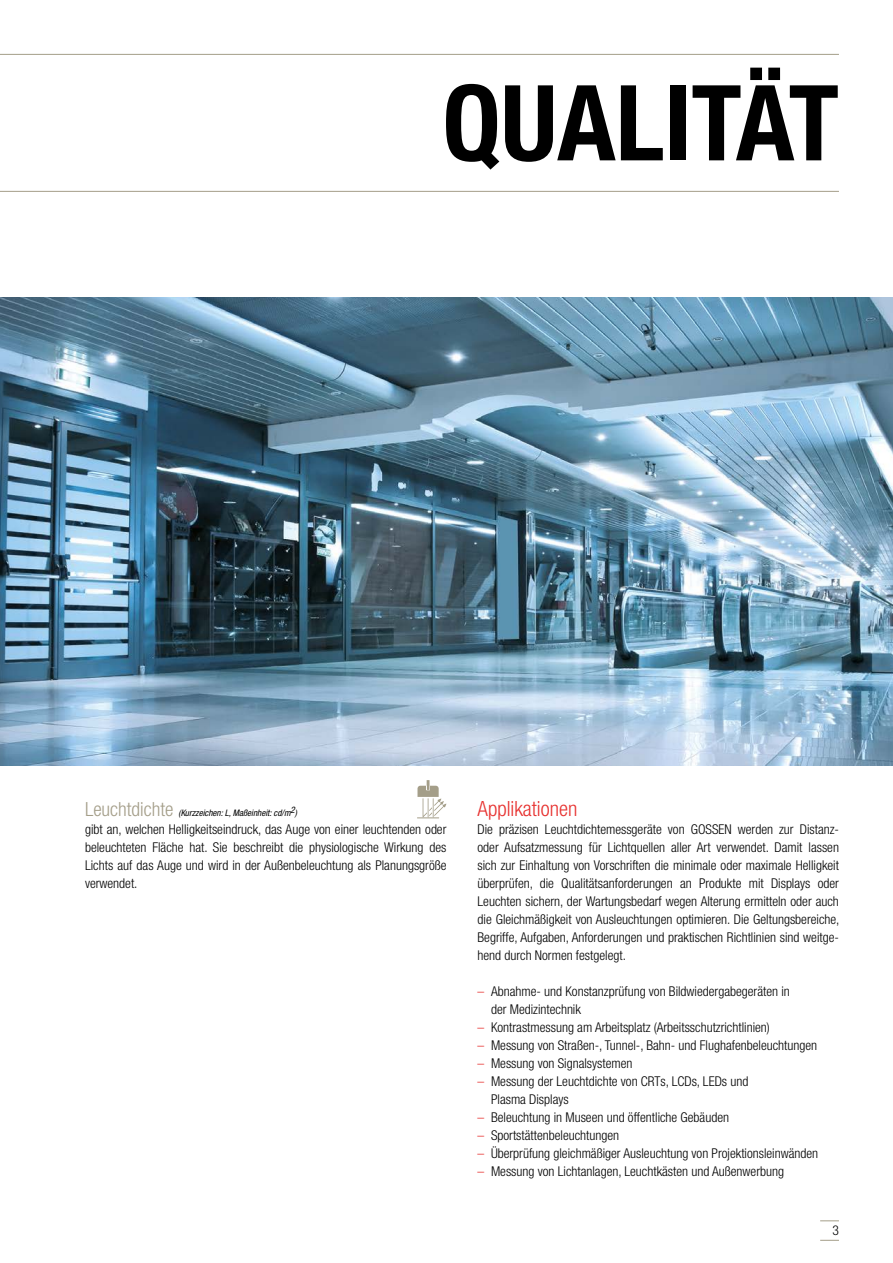
<style>
.page{position:relative;width:893px;height:1263px;background:#fff}
.page>*{position:absolute;margin:0;border:0;box-sizing:border-box;transform-origin:0 0}
.t1{font:700 condensed 105px "Helvetica Neue LT Std";color:#000}
.t2{font:300 condensed 21px "Helvetica Neue LT Std";color:#e73230}
.t3{font:300 condensed 13.5px/18px "Helvetica Neue LT Std";color:#000;text-align:justify}
.t4{font:italic condensed 9px "Helvetica Neue LT Std";color:#000}
.s1{font-weight:300;font-style:normal;font-size:19.5px;color:#a49e89}
.s2{color:#e73230}
</style>
<div class="page">
<svg style="left:820px;top:1220px;width:19px;height:1px"></svg>
<svg style="left:820px;top:1240px;width:19px;height:1px"></svg>
<img style="left:0;top:298px;width:893px;height:467px">
<hr style="left:0;top:191px;width:839px;height:1px;background:#a49e89">
<hr style="left:0;top:54px;width:839px;height:1px;background:#a49e89">
<svg style="left:417px;top:780px;width:29px;height:38px"></svg>
<h1 class="t1" style="left:442px;top:59px;width:398px">QUALITÄT</h1>
<p class="t4" style="left:85px;top:808px;width:214px"><span class="s1">Leuchtdichte</span> (Kurzzeichen: L, Maßeinheit: cd/m2)</p>
<p class="t3" style="left:85px;top:820px;width:363px">gibt an, welchen Helligkeitseindruck, das Auge von einer leuchtenden oder beleuchteten Fläche hat. Sie beschreibt die physiologische Wirkung des Lichts auf das Auge und wird in der Außenbeleuchtung als Planungsgröße verwendet.</p>
<h2 class="t2" style="left:477px;top:796px;width:101px">Applikationen</h2>
<p class="t3" style="left:477px;top:820px;width:363px">Die präzisen Leuchtdichtemessgeräte von GOSSEN werden zur Distanz&shy;oder Aufsatzmessung für Lichtquellen aller Art verwendet. Damit lassen sich zur Einhaltung von Vorschriften die minimale oder maximale Helligkeit überprüfen, die Qualitätsanforderungen an Produkte mit Displays oder Leuchten sichern, der Wartungsbedarf wegen Alterung ermitteln oder auch die Gleichmäßigkeit von Ausleuchtungen optimieren. Die Geltungsbereiche, Begriffe, Aufgaben, Anforderungen und praktischen Richtlinien sind weitge&shy;hend durch Normen festgelegt.</p>
<p class="t3" style="left:491px;top:982px;width:300px;text-indent:-14px"><span class="s2">–</span> Abnahme- und Konstanzprüfung von Bildwiedergabegeräten in der Medizintechnik</p>
<p class="t3" style="left:477px;top:1018px;width:294px"><span class="s2">–</span> Kontrastmessung am Arbeitsplatz (Arbeitsschutzrichtlinien)</p>
<p class="t3" style="left:477px;top:1036px;width:341px"><span class="s2">–</span> Messung von Straßen-, Tunnel-, Bahn- und Flughafenbeleuchtungen</p>
<p class="t3" style="left:477px;top:1054px;width:156px"><span class="s2">–</span> Messung von Signalsystemen</p>
<p class="t3" style="left:491px;top:1072px;width:259px;text-indent:-14px"><span class="s2">–</span> Messung der Leuchtdichte von CRTs, LCDs, LEDs und<br>Plasma Displays</p>
<p class="t3" style="left:477px;top:1108px;width:253px"><span class="s2">–</span> Beleuchtung in Museen und öffentliche Gebäuden</p>
<p class="t3" style="left:477px;top:1126px;width:143px"><span class="s2">–</span> Sportstättenbeleuchtungen</p>
<p class="t3" style="left:477px;top:1144px;width:342px"><span class="s2">–</span> Überprüfung gleichmäßiger Ausleuchtung von Projektionsleinwänden</p>
<p class="t3" style="left:477px;top:1162px;width:308px"><span class="s2">–</span> Messung von Lichtanlagen, Leuchtkästen und Außenwerbung</p>
<p class="t3" style="left:832px;top:1221px;width:8px">3</p>
</div>
